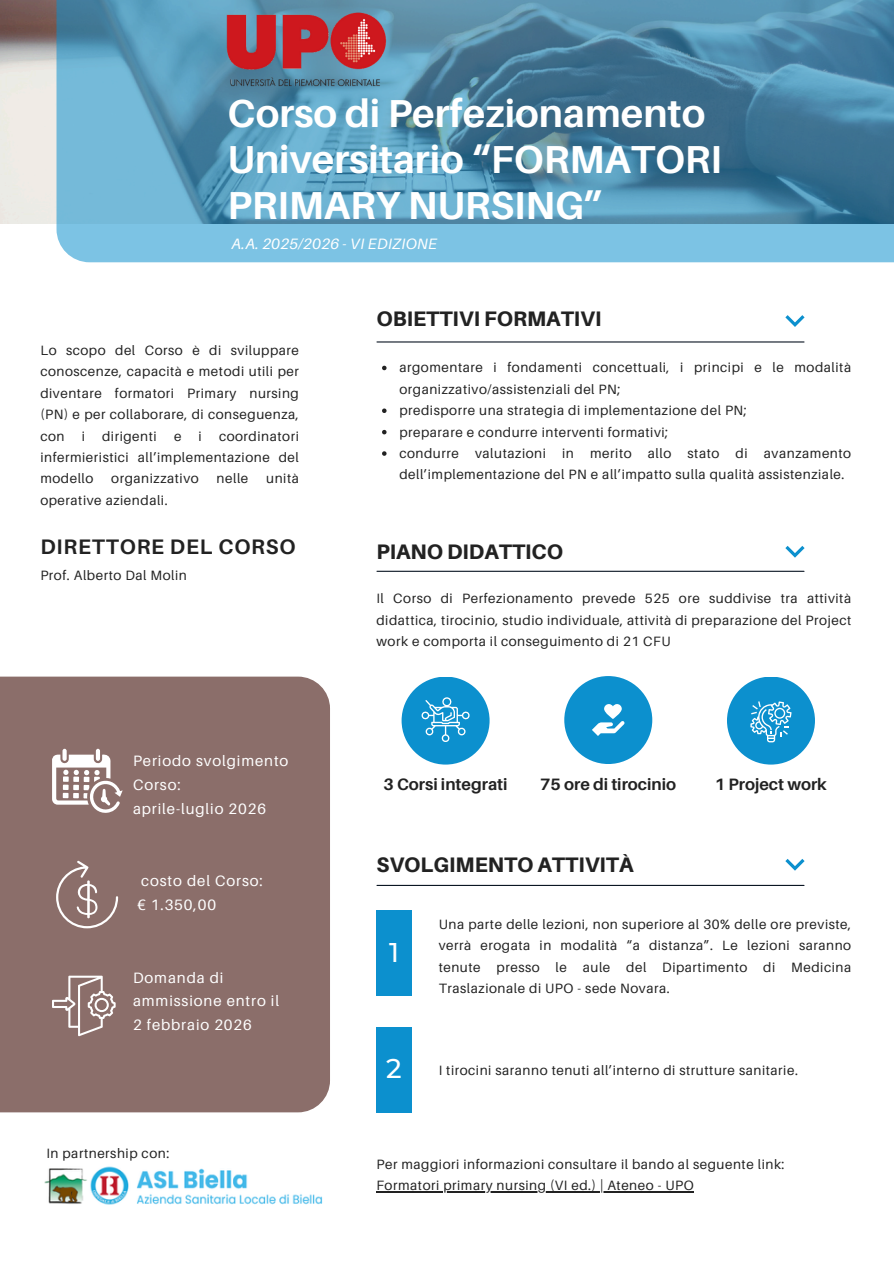
<style>
.page{position:relative;width:894px;height:1264px;background:#fff}
.page>*{position:absolute;margin:0;border:0;box-sizing:border-box;transform-origin:0 0}
.t1{font:700 39px/46.2px "Aileron";color:#fff}
.t2{font:500 27px "Montserrat";color:#fff}
.t3{font:800 21px "Aileron";color:#222}
.t4{font:700 21px "Aileron";letter-spacing:.04em;color:#222}
.t5{font:700 16.5px "Aileron";color:#222}
.t6{font:15px/23.7px "Aileron";letter-spacing:.06em;color:#fff}
.t7{font:italic 15px "Aileron";letter-spacing:.02em;color:#fff}
.t8{font:13.5px/21.5px "Aileron";letter-spacing:.04em;color:#222;text-align:justify}
</style>
<div class="page">
<img style="left:0;top:0;width:56px;height:223px">
<svg style="left:56px;top:0;width:837px;height:262px;background:#5997b6"></svg>
<div style="left:376px;top:910px;width:35px;height:85px;background:#0c90ce"></div>
<div style="left:376px;top:1026px;width:35px;height:86px;background:#0c90ce"></div>
<hr style="left:377px;top:341px;width:426px;height:1px;background:#0b1623">
<hr style="left:377px;top:570px;width:426px;height:2px;background:#0b1623">
<hr style="left:377px;top:884px;width:426px;height:2px;background:#0b1623">
<svg style="left:401px;top:677px;width:88px;height:87px;fill:#0c90ce"></svg>
<svg style="left:564px;top:676px;width:88px;height:88px;fill:#0c90ce"></svg>
<svg style="left:591px;top:704px;width:33px;height:32px"></svg>
<svg style="left:727px;top:677px;width:87px;height:87px;fill:#0c90ce"></svg>
<svg style="left:785px;top:315px;width:19px;height:12px"></svg>
<svg style="left:785px;top:546px;width:19px;height:11px"></svg>
<svg style="left:785px;top:859px;width:19px;height:11px"></svg>
<svg style="left:421px;top:697px;width:48px;height:45px;background:#3ea6d8"></svg>
<svg style="left:750px;top:701px;width:41px;height:41px;background:#4dadda"></svg>
<img style="left:44px;top:1166px;width:279px;height:39px">
<div style="left:0;top:676px;width:330px;height:436px;background:#8b6e6a"></div>
<svg style="left:52px;top:748px;width:71px;height:65px"></svg>
<svg style="left:56px;top:860px;width:62px;height:68px"></svg>
<svg style="left:52px;top:975px;width:64px;height:61px"></svg>
<img style="left:219px;top:10px;width:174px;height:80px">
<svg style="left:382px;top:366px;width:4px;height:4px"></svg>
<svg style="left:382px;top:408px;width:4px;height:5px"></svg>
<svg style="left:382px;top:430px;width:4px;height:4px"></svg>
<svg style="left:382px;top:451px;width:4px;height:5px"></svg>
<hr style="left:376px;top:1191px;width:318px;height:1px;background:#222">
<h1 class="t1" style="left:227px;top:89px;width:495px">Corso di Perfezionamento<br>Universitario “FORMATORI<br>PRIMARY NURSING”</h1>
<p class="t7" style="left:231px;top:234px;width:207px">A.A. 2025/2026 - VI EDIZIONE</p>
<p class="t8" style="left:40px;top:339px;width:260px">Lo scopo del Corso è di sviluppare conoscenze, capacità e metodi utili per diventare formatori Primary nursing (PN) e per collaborare, di conseguenza, con</p>
<p class="t8" style="left:40px;top:425px;width:260px;text-indent:178px">coordinatori infermieristici all’implementazione del modello</p>
<p class="t8" style="left:82px;top:425px;width:5px">i</p>
<p class="t8" style="left:102px;top:425px;width:56px">dirigenti</p>
<p class="t8" style="left:174px;top:425px;width:9px">e</p>
<p class="t8" style="left:198px;top:425px;width:5px">i</p>
<p class="t8" style="left:111px;top:467px;width:89px">organizzativo</p>
<p class="t8" style="left:216px;top:467px;width:33px">nelle</p>
<p class="t8" style="left:266px;top:467px;width:34px">unità</p>
<p class="t8" style="left:40px;top:489px;width:129px">operative aziendali.</p>
<h3 class="t4" style="left:40px;top:534px;width:256px">DIRETTORE DEL CORSO</h3>
<p class="t8" style="left:40px;top:564px;width:148px">Prof. Alberto Dal Molin</p>
<p class="t6" style="left:133px;top:749px;width:157px">Periodo svolgimento<br>Corso:<br>aprile-luglio 2026</p>
<p class="t6" style="left:137px;top:869px;width:127px">costo del Corso: € 1.350,00</p>
<p class="t6" style="left:133px;top:965px;width:147px">Domanda di ammissione entro il<br>2 febbraio 2026</p>
<p class="t8" style="left:46px;top:1141px;width:124px">In partnership con:</p>
<h3 class="t3" style="left:376px;top:306px;width:226px">OBIETTIVI FORMATIVI</h3>
<p class="t8" style="left:399px;top:357px;width:453px;text-align:left">argomentare i fondamenti concettuali, i principi e le modalità organizzativo/assistenziali del PN;<br>predisporre una strategia di implementazione del PN;<br>preparare e condurre interventi formativi;<br>condurre valutazioni in merito allo stato di avanzamento dell’implementazione del PN e all’impatto sulla qualità assistenziale.</p>
<h3 class="t3" style="left:376px;top:538px;width:188px">PIANO DIDATTICO</h3>
<p class="t8" style="left:376px;top:587px;width:476px">Il Corso di Perfezionamento prevede 525 ore suddivise tra attività didattica, tirocinio, studio individuale, attività di preparazione del Project work e comporta il conseguimento di 21 CFU</p>
<p class="t5" style="left:383px;top:774px;width:126px">3 Corsi integrati</p>
<p class="t5" style="left:540px;top:773px;width:137px">75 ore di tirocinio</p>
<p class="t5" style="left:714px;top:774px;width:113px">1 Project work</p>
<h3 class="t3" style="left:376px;top:851px;width:259px">SVOLGIMENTO ATTIVITÀ</h3>
<h2 class="t2" style="left:389px;top:935px;width:11px">1</h2>
<h2 class="t2" style="left:386px;top:1051px;width:17px">2</h2>
<p class="t8" style="left:438px;top:913px;width:414px">Una parte delle lezioni, non superiore al 30% delle ore previste, verrà erogata in modalità “a distanza”. Le lezioni saranno tenute presso le aule del Dipartimento di Medicina Traslazionale di UPO - sede Novara.</p>
<p class="t8" style="left:438px;top:1058px;width:360px">I tirocini saranno tenuti all’interno di strutture sanitarie.</p>
<p class="t8" style="left:376px;top:1153px;width:409px">Per maggiori informazioni consultare il bando al seguente link:<br>Formatori primary nursing (VI ed.) | Ateneo - UPO</p>
</div>
